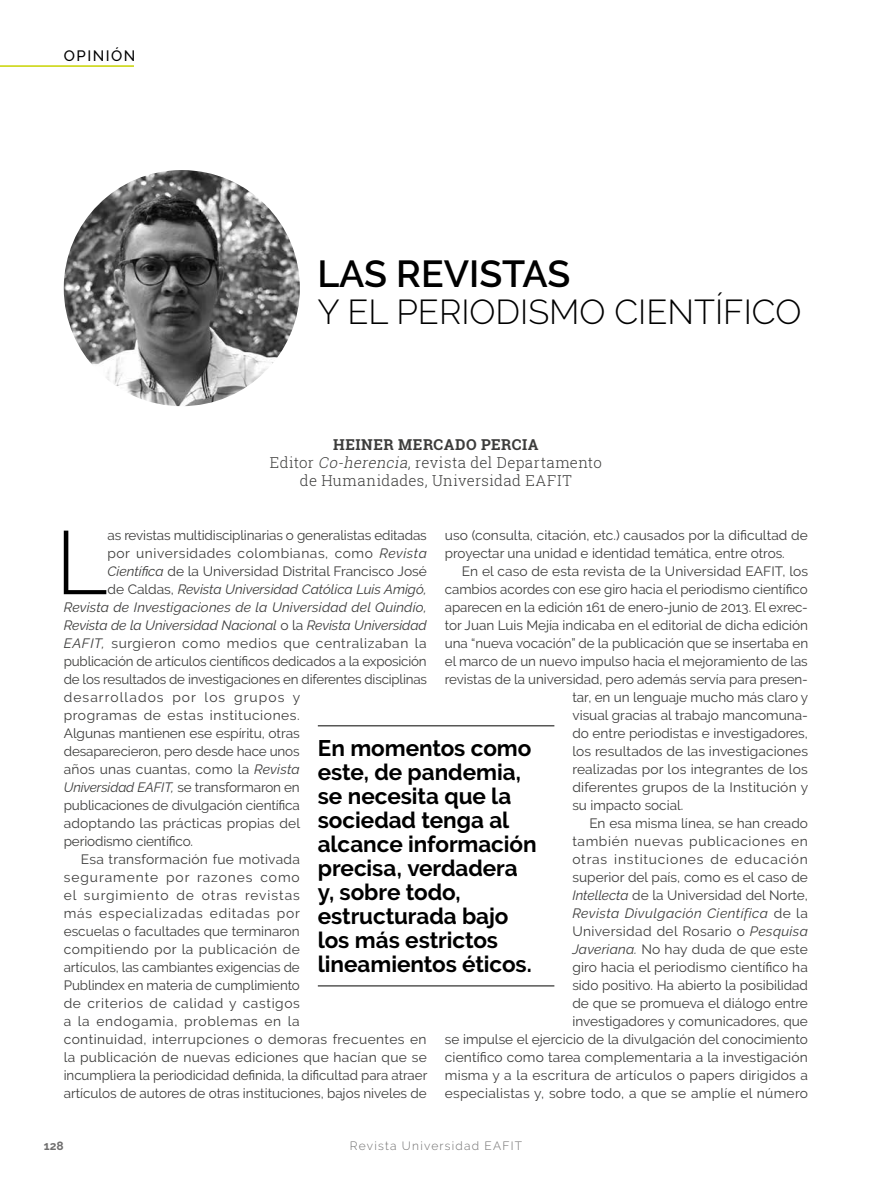
<style>
.page{position:relative;width:893px;height:1191px;background:#fff}
.page>*{position:absolute;margin:0;border:0;box-sizing:border-box;transform-origin:0 0}
.t1{font:300 89.55px "Raleway";color:#000}
.t2{font:600 37.5px "Raleway";color:#000}
.t3{font:300 34.5px "Raleway";color:#000}
.t4{font:700 22.5px/24px "Raleway";letter-spacing:-.005em;color:#000}
.t5{font:300 15px/18px "Roboto Slab";letter-spacing:.025em;color:#3c3c3b;text-align:center}
.t6{font:500 15px "Raleway";letter-spacing:.1em;color:#000}
.t7{font:13.5px/18px "Raleway";color:#3c3c3b}
.t8{font:italic 13.5px "Raleway";letter-spacing:-.005em;color:#3c3c3b}
.t9{font:13.5px "Raleway";letter-spacing:.02em;color:#3c3c3b}
.t10{font:13.5px "Raleway";letter-spacing:.045em;color:#3c3c3b}
.t11{font:13.5px "Raleway";letter-spacing:.04em;color:#3c3c3b}
.t12{font:13.5px "Raleway";letter-spacing:.055em;color:#3c3c3b}
.t13{font:13.5px "Raleway";letter-spacing:.07em;color:#3c3c3b}
.t14{font:13.5px "Raleway";letter-spacing:.03em;color:#3c3c3b}
.t15{font:italic 13.5px "Raleway";letter-spacing:.03em;color:#3c3c3b}
.t16{font:13.5px "Raleway";letter-spacing:.025em;color:#3c3c3b}
.t17{font:13.5px "Raleway";letter-spacing:.035em;color:#3c3c3b}
.t18{font:13.5px "Raleway";letter-spacing:.08em;color:#3c3c3b}
.t19{font:13.5px "Raleway";letter-spacing:.05em;color:#3c3c3b}
.t20{font:300 12px "Raleway";letter-spacing:.1em;color:#706f6f}
.t21{font:700 12px "Raleway";color:#706f6f}
.s1{font-weight:700}
.s2{font-style:italic}
.s3{font-style:normal}
</style>
<div class="page">
<img style="left:64px;top:170px;width:236px;height:236px;border-radius:118px">
<hr style="left:318px;top:725px;width:236px;height:1px;background:#575756">
<hr style="left:318px;top:985px;width:236px;height:1px;background:#575756">
<hr style="left:0;top:65px;width:134px;height:2px;background:#c8d300">
<p class="t6" style="left:64px;top:47px;width:73px">OPINIÓN</p>
<h2 class="t2" style="left:317px;top:252px;width:255px">LAS REVISTAS</h2>
<h3 class="t3" style="left:317px;top:292px;width:486px">Y EL PERIODISMO CIENTÍFICO</h3>
<p class="t5" style="left:270px;top:435px;width:333px"><span class="s1">HEINER MERCADO PERCIA<br></span>Editor <span class="s2">Co-herencia</span>, revista del Departamento de Humanidades, Universidad EAFIT</p>
<p class="t7" style="left:445px;top:526px;width:364px">uso (consulta, citación, etc.) causados por la dificultad de proyectar una unidad e identidad temática, entre otros.</p>
<p class="t7" style="left:462px;top:562px;width:348px">En el caso de esta revista de la Universidad EAFIT, los</p>
<p class="t7" style="left:445px;top:580px;width:364px">cambios acordes con ese giro hacia el periodismo científico</p>
<p class="t7" style="left:445px;top:598px;width:365px">aparecen en la edición 161 de enero-junio de 2013. El exrec-</p>
<p class="t7" style="left:445px;top:616px;width:365px">tor Juan Luis Mejía indicaba en el editorial de dicha edición</p>
<p class="t7" style="left:445px;top:634px;width:365px">una “nueva vocación” de la publicación que se insertaba en</p>
<p class="t7" style="left:445px;top:652px;width:364px">el marco de un nuevo impulso hacia el mejoramiento de las</p>
<p class="t7" style="left:445px;top:670px;width:365px">revistas de la universidad, pero además servía para presen-</p>
<p class="t7" style="left:572px;top:688px;width:237px">tar, en un lenguaje mucho más claro y</p>
<p class="t7" style="left:572px;top:706px;width:237px">visual gracias al trabajo mancomuna-</p>
<p class="t7" style="left:572px;top:724px;width:237px">do entre periodistas e investigadores,</p>
<p class="t7" style="left:572px;top:742px;width:237px">los resultados de las investigaciones</p>
<p class="t7" style="left:572px;top:760px;width:237px">realizadas por los integrantes de los</p>
<p class="t7" style="left:572px;top:778px;width:237px">diferentes grupos de la Institución y</p>
<p class="t7" style="left:572px;top:796px;width:112px">su impacto social.</p>
<p class="t7" style="left:589px;top:814px;width:220px">En esa misma línea, se han creado</p>
<p class="t10" style="left:572px;top:833px;width:237px">también nuevas publicaciones en</p>
<p class="t12" style="left:572px;top:851px;width:237px">otras instituciones de educación</p>
<p class="t7" style="left:572px;top:868px;width:237px">superior del país, como es el caso de</p>
<p class="t7" style="left:572px;top:886px;width:237px"><span class="s2">Intellecta</span> de la Universidad del Norte,</p>
<p class="t15" style="left:572px;top:905px;width:237px">Revista Divulgación Científica <span class="s3">de la</span></p>
<p class="t16" style="left:572px;top:923px;width:237px">Universidad del Rosario o <span class="s2">Pesquisa</span></p>
<p class="t7" style="left:572px;top:940px;width:237px"><span class="s2">Javeriana.</span> No hay duda de que este</p>
<p class="t7" style="left:572px;top:958px;width:237px">giro hacia el periodismo científico ha</p>
<p class="t7" style="left:572px;top:976px;width:237px">sido positivo. Ha abierto la posibilidad</p>
<p class="t7" style="left:572px;top:994px;width:237px">de que se promueva el diálogo entre</p>
<p class="t7" style="left:572px;top:1012px;width:237px">investigadores y comunicadores, que</p>
<p class="t7" style="left:445px;top:1030px;width:365px">se impulse el ejercicio de la divulgación del conocimiento</p>
<p class="t7" style="left:445px;top:1048px;width:364px">científico como tarea complementaria a la investigación</p>
<p class="t9" style="left:445px;top:1067px;width:365px">misma y a la escritura de artículos o papers dirigidos a</p>
<p class="t9" style="left:445px;top:1085px;width:365px">especialistas y, sobre todo, a que se amplíe el número</p>
<h1 class="t1" style="left:55px;top:510px;width:54px">L</h1>
<p class="t7" style="left:107px;top:526px;width:321px">as revistas multidisciplinarias o generalistas editadas</p>
<p class="t11" style="left:107px;top:545px;width:321px">por universidades colombianas, como <span class="s2">Revista</span></p>
<p class="t7" style="left:107px;top:562px;width:321px"><span class="s2">Científica</span> de la Universidad Distrital Francisco José</p>
<p class="t8" style="left:107px;top:581px;width:321px"><span class="s3">de Caldas,</span> Revista Universidad Católica Luis Amigó,</p>
<p class="t8" style="left:64px;top:599px;width:365px">Revista de Investigaciones de la Universidad del Quindío,</p>
<p class="t8" style="left:64px;top:617px;width:365px">Revista de la Universidad Nacional <span class="s3">o la</span> Revista Universidad</p>
<p class="t11" style="left:64px;top:635px;width:364px"><span class="s2">EAFIT,</span> surgieron como medios que centralizaban la</p>
<p class="t7" style="left:64px;top:652px;width:364px">publicación de artículos científicos dedicados a la exposición</p>
<p class="t7" style="left:64px;top:670px;width:365px">de los resultados de investigaciones en diferentes disciplinas</p>
<p class="t18" style="left:64px;top:689px;width:238px">desarrollados por los grupos y</p>
<p class="t10" style="left:64px;top:707px;width:238px">programas de estas instituciones.</p>
<p class="t7" style="left:64px;top:724px;width:238px">Algunas mantienen ese espíritu, otras</p>
<p class="t7" style="left:64px;top:742px;width:237px">desaparecieron, pero desde hace unos</p>
<p class="t7" style="left:64px;top:760px;width:237px">años unas cuantas, como la <span class="s2">Revista</span></p>
<p class="t8" style="left:64px;top:779px;width:238px">Universidad EAFIT, <span class="s3">se transformaron en</span></p>
<p class="t7" style="left:64px;top:796px;width:238px">publicaciones de divulgación científica</p>
<p class="t7" style="left:64px;top:814px;width:238px">adoptando las prácticas propias del</p>
<p class="t7" style="left:64px;top:832px;width:131px">periodismo científico.</p>
<p class="t9" style="left:81px;top:851px;width:221px">Esa transformación fue motivada</p>
<p class="t13" style="left:64px;top:869px;width:238px">seguramente por razones como</p>
<p class="t13" style="left:64px;top:887px;width:238px">el surgimiento de otras revistas</p>
<p class="t12" style="left:64px;top:905px;width:238px">más especializadas editadas por</p>
<p class="t7" style="left:64px;top:922px;width:237px">escuelas o facultades que terminaron</p>
<p class="t17" style="left:64px;top:941px;width:238px">compitiendo por la publicación de</p>
<p class="t7" style="left:64px;top:958px;width:237px">artículos, las cambiantes exigencias de</p>
<p class="t7" style="left:64px;top:976px;width:238px">Publindex en materia de cumplimiento</p>
<p class="t10" style="left:64px;top:995px;width:238px">de criterios de calidad y castigos</p>
<p class="t19" style="left:64px;top:1013px;width:237px">a la endogamia, problemas en la</p>
<p class="t14" style="left:64px;top:1031px;width:364px">continuidad, interrupciones o demoras frecuentes en</p>
<p class="t9" style="left:64px;top:1049px;width:364px">la publicación de nuevas ediciones que hacían que se</p>
<p class="t7" style="left:64px;top:1066px;width:365px">incumpliera la periodicidad definida, la dificultad para atraer</p>
<p class="t7" style="left:64px;top:1084px;width:364px">artículos de autores de otras instituciones, bajos niveles de</p>
<h3 class="t4" style="left:318px;top:736px;width:220px">En momentos como este, de pandemia, se necesita que la sociedad tenga al alcance información precisa, verdadera y, sobre todo, estructurada bajo los más estrictos lineamientos éticos.</h3>
<p class="t21" style="left:44px;top:1139px;width:21px">128</p>
<p class="t20" style="left:350px;top:1139px;width:174px">Revista Universidad EAFIT</p>
</div>
